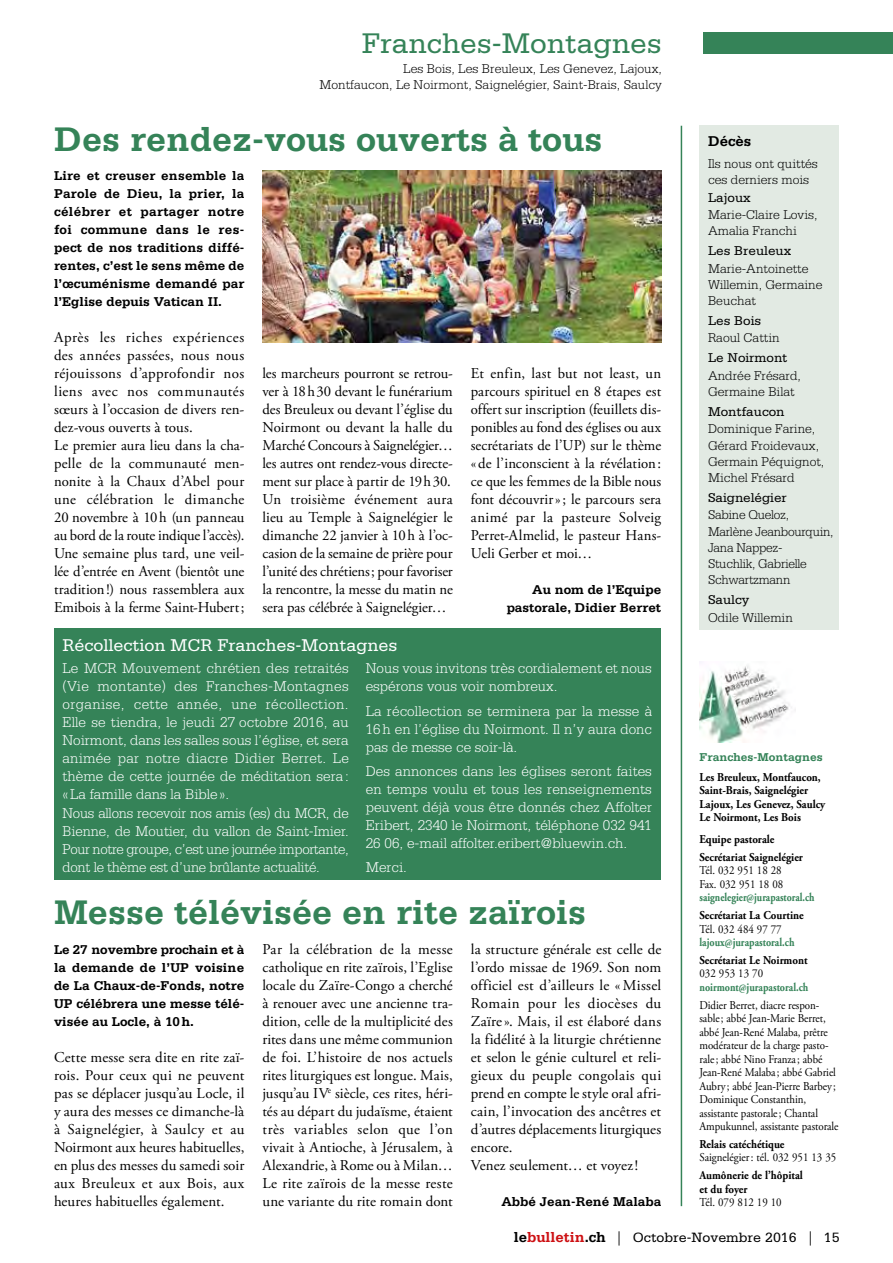
<style>
.page{position:relative;width:893px;height:1263px;background:#fff}
.page>*{position:absolute;margin:0;border:0;box-sizing:border-box;transform-origin:0 0}
.t1{font:700 36px "Serifa";color:#358358}
.t2{font:30px "Serifa";color:#358358}
.t3{font:18px "Serifa";color:#fff}
.t4{font:15px/18px "Adobe Garamond Pro";letter-spacing:.005em;color:#000;text-align:justify}
.t5{font:300 15px/18px "Serifa";color:#fff}
.t6{font:700 15px "Serifa";color:#000}
.t7{font:14.25px "Serifa";color:#000}
.t8{font:700 13.5px/18px "Serifa";color:#000;text-align:justify}
.t9{font:300 13.5px/16.2px "Serifa";color:#000}
.t10{font:300 13.5px/16.2px "Serifa";letter-spacing:-.02em;color:#000}
.t11{font:13.5px "Serifa";color:#000}
.t12{font:12px/13.5px "Adobe Garamond Pro";letter-spacing:-.005em;color:#000;scale:.91 1}
.t13{font:700 12px/13.5px "Adobe Garamond Pro";color:#000;scale:.91 1}
.t14{font:700 12px "Adobe Garamond Pro";color:#358358;scale:.84 1}
.t15{font:700 12px "Adobe Garamond Pro";color:#358358;scale:.82 1}
.t16{font:700 12px "Serifa";color:#358358}
.s1{font-weight:700;font-size:15px}
.s2{font-weight:700;font-size:15px;color:#cd1013}
.s3{font-family:"Adobe Garamond Pro"}
</style>
<div class="page">
<div style="left:703px;top:33px;width:190px;height:21px;background:#358358"></div>
<hr style="left:681px;top:126px;width:1px;height:1080px;background:#358358">
<div style="left:699px;top:126px;width:140px;height:504px;background:#e2eae3"></div>
<div style="left:54px;top:628px;width:606px;height:252px;background:#358358"></div>
<img style="left:699px;top:665px;width:93px;height:77px">
<img style="left:262px;top:170px;width:399px;height:172px">
<h2 class="t2" style="left:362px;top:27px;width:302px">Franches-Montagnes</h2>
<p class="t9" style="left:319px;top:61px;width:344px;text-align:right">Les Bois, Les Breuleux, Les Genevez, Lajoux,<br>Montfaucon, Le Noirmont, Saignelégier, Saint-Brais, Saulcy</p>
<h1 class="t1" style="left:54px;top:118px;width:550px">Des rendez-vous ouverts à tous</h1>
<p class="t6" style="left:708px;top:132px;width:45px">Décès</p>
<p class="t9" style="left:708px;top:155px;width:111px">Ils nous ont quittés ces derniers mois</p>
<p class="t11" style="left:708px;top:190px;width:44px">Lajoux</p>
<p class="t9" style="left:708px;top:206px;width:111px">Marie-Claire Lovis,<br>Amalia Franchi</p>
<p class="t11" style="left:708px;top:243px;width:85px">Les Breuleux</p>
<p class="t9" style="left:708px;top:260px;width:116px">Marie-Antoinette<br>Willemin, Germaine<br>Beuchat</p>
<p class="t11" style="left:708px;top:313px;width:55px">Les Bois</p>
<p class="t9" style="left:708px;top:330px;width:73px">Raoul Cattin</p>
<p class="t11" style="left:708px;top:350px;width:81px">Le Noirmont</p>
<p class="t9" style="left:708px;top:367px;width:95px">Andrée Frésard,<br>Germaine Bilat</p>
<p class="t11" style="left:708px;top:404px;width:78px">Montfaucon</p>
<p class="t9" style="left:708px;top:421px;width:118px">Dominique Farine,<br>Gérard Froidevaux,<br>Germain Péquignot,<br>Michel Frésard</p>
<p class="t11" style="left:708px;top:490px;width:80px">Saignelégier</p>
<p class="t10" style="left:708px;top:507px;width:127px">Sabine Queloz,<br>Marlène Jeanbourquin,<br>Jana Nappez-<br>Stuchlik, Gabrielle<br>Schwartzmann</p>
<p class="t11" style="left:708px;top:592px;width:43px">Saulcy</p>
<p class="t9" style="left:708px;top:609px;width:86px">Odile Willemin</p>
<p class="t3" style="left:63px;top:635px;width:337px">Récollection MCR Franches-Montagnes</p>
<p class="t5" style="left:63px;top:659px;width:288px">Le MCR Mouvement chrétien des retraités (Vie montante) des Franches-Montagnes organise, cette année, une récollection.<br>Elle se tiendra, le jeudi 27 octobre 2016, au Noirmont, dans les salles sous l’église, et sera animée par notre diacre Didier Berret. Le thème de cette journée de méditation sera: «La famille dans la Bible ».<br>Nous allons recevoir nos amis (es) du MCR, de Bienne, de Moutier, du vallon de Saint-Imier.<br>Pour notre groupe, c’est une journée importante, dont le thème est d’une brûlante actualité.</p>
<p class="t5" style="left:366px;top:659px;width:288px">Nous vous invitons très cordialement et nous espérons vous voir nombreux.</p>
<p class="t8" style="left:54px;top:166px;width:192px">Lire et creuser ensemble la Parole de Dieu, la prier, la célébrer et partager notre foi commune dans le res&shy;pect de nos traditions diffé&shy;rentes, c’est le sens même de l’œcuménisme demandé par l’Eglise depuis Vatican II.</p>
<p class="t4" style="left:54px;top:329px;width:192px;text-align:left">Après les riches expériences des années passées, nous nous réjouissons d’approfondir nos liens avec nos communautés sœurs à l’occasion de divers ren&shy;dez-vous ouverts à tous.<br>Le premier aura lieu dans la cha&shy;pelle de la communauté men&shy;nonite à la Chaux d’Abel pour une célébration le dimanche<br>20 novembre à 10h (un panneau au bord de la route indique l’accès).<br>Une semaine plus tard, une veil&shy;lée d’entrée en Avent (bientôt une tradition!) nous rassemblera aux<br>Emibois à la ferme Saint-Hubert;</p>
<p class="t4" style="left:262px;top:365px;width:192px;text-align:left">les marcheurs pourront se retrou&shy;ver à 18h30 devant le funérarium des Breuleux ou devant l’église du Noirmont ou devant la halle du Marché Concours à Saignelégier… les autres ont rendez-vous directe&shy;ment sur place à partir de 19h30.<br>Un troisième événement aura lieu au Temple à Saignelégier le dimanche 22 janvier à 10h à l’oc&shy;casion de la semaine de prière pour l’unité des chrétiens; pour favoriser la rencontre, la messe du matin ne sera pas célébrée à Saignelégier…</p>
<p class="t4" style="left:471px;top:365px;width:192px">Et enfin, last but not least, un parcours spirituel en 8 étapes est offert sur inscription (feuillets dis&shy;ponibles au fond des églises ou aux secrétariats de l’UP) sur le thème «de l’inconscient à la révélation: ce que les femmes de la Bible nous font découvrir»; le parcours sera animé par la pasteure Solveig Perret-Almelid, le pasteur Hans-Ueli Gerber et moi…</p>
<p class="t8" style="left:507px;top:580px;width:156px;text-align:right">Au nom de l’Equipe pastorale, Didier Berret</p>
<p class="t5" style="left:366px;top:701px;width:288px;text-align:justify">La récollection se terminera par la messe à 16h en l’église du Noirmont. Il n’y aura donc pas de messe ce soir-là.</p>
<p class="t5" style="left:366px;top:762px;width:288px;text-align:justify">Des annonces dans les églises seront faites en temps voulu et tous les renseignements peuvent déjà vous être donnés chez Affolter Eribert, 2340 le Noirmont, téléphone 032 941<br>26 06, e-mail affolter.eribert@bluewin.ch.</p>
<p class="t5" style="left:366px;top:858px;width:43px">Merci.</p>
<p class="t16" style="left:699px;top:750px;width:125px">Franches-Montagnes</p>
<p class="t13" style="left:699px;top:770px;width:140px">Les Breuleux, Montfaucon,<br>Saint-Brais, Saignelégier<br>Lajoux, Les Genevez, Saulcy<br>Le Noirmont, Les Bois</p>
<p class="t13" style="left:699px;top:831px;width:115px;line-height:17.7px">Equipe pastorale<br>Secrétariat Saignelégier</p>
<p class="t12" style="left:699px;top:864px;width:94px">Tél. 032 951 18 28<br>Fax. 032 951 18 08</p>
<p class="t15" style="left:699px;top:890px;width:142px">saignelegier@jurapastoral.ch</p>
<p class="t13" style="left:699px;top:909px;width:116px">Secrétariat La Courtine</p>
<p class="t12" style="left:699px;top:922px;width:92px">Tél. 032 484 97 77</p>
<p class="t14" style="left:699px;top:935px;width:115px">lajoux@jurapastoral.ch</p>
<p class="t13" style="left:699px;top:953px;width:120px">Secrétariat Le Noirmont</p>
<p class="t12" style="left:699px;top:967px;width:71px">032 953 13 70</p>
<p class="t14" style="left:699px;top:980px;width:131px">noirmont@jurapastoral.ch</p>
<p class="t12" style="left:699px;top:998px;width:154px">Didier Berret, diacre respon&shy;sable; abbé Jean-Marie Berret, abbé Jean-René Malaba, prêtre modérateur de la charge pasto&shy;rale; abbé Nino Franza ; abbé<br>Jean-René Malaba ; abbé Gabriel<br>Aubry ; abbé Jean-Pierre Barbey ;<br>Dominique Constanthin, assistante pastorale; Chantal<br>Ampukunnel, assistante pastorale</p>
<p class="t13" style="left:699px;top:1137px;width:95px">Relais catéchétique</p>
<p class="t12" style="left:699px;top:1151px;width:152px">Saignelégier: tél. 032 951 13 35</p>
<p class="t13" style="left:699px;top:1169px;width:115px">Aumônerie de l’hôpital et du foyer</p>
<p class="t12" style="left:699px;top:1196px;width:92px">Tél. 079 812 19 10</p>
<h1 class="t1" style="left:54px;top:891px;width:534px">Messe télévisée en rite zaïrois</h1>
<p class="t4" style="left:262px;top:941px;width:192px">Par la célébration de la messe catholique en rite zaïrois, l’Eglise locale du Zaïre-Congo a cherché à renouer avec une ancienne tra&shy;dition, celle de la multiplicité des rites dans une même communion de foi. L’histoire de nos actuels rites liturgiques est longue. Mais, jusqu’au IV<sup>e</sup> siècle, ces rites, héri&shy;tés au départ du judaïsme, étaient très variables selon que l’on vivait à Antioche, à Jérusalem, à Alexandrie, à Rome ou à Milan… Le rite zaïrois de la messe reste une variante du rite romain dont</p>
<p class="t4" style="left:471px;top:941px;width:192px;text-align:left">la structure générale est celle de l’ordo missae de 1969. Son nom officiel est d’ailleurs le «Missel<br>Romain pour les diocèses du<br>Zaïre». Mais, il est élaboré dans la fidélité à la liturgie chrétienne et selon le génie culturel et reli&shy;gieux du peuple congolais qui prend en compte le style oral afri&shy;cain, l’invocation des ancêtres et d’autres déplacements liturgiques encore.<br>Venez seulement… et voyez!</p>
<p class="t8" style="left:54px;top:940px;width:192px">Le 27 novembre prochain et à la demande de l’UP voisine de La Chaux-de-Fonds, notre UP célébrera une messe télé&shy;visée au Locle, à 10h.</p>
<p class="t4" style="left:54px;top:1049px;width:192px">Cette messe sera dite en rite zaï&shy;rois. Pour ceux qui ne peuvent pas se déplacer jusqu’au Locle, il y aura des messes ce dimanche-là à Saignelégier, à Saulcy et au Noirmont aux heures habituelles, en plus des messes du samedi soir aux Breuleux et aux Bois, aux heures habituelles également.</p>
<p class="t8" style="left:501px;top:1192px;width:161px">Abbé Jean-René Malaba</p>
<p class="t7" style="left:514px;top:1230px;width:327px"><span class="s1">le</span><span class="s2">bulletin</span><span class="s1">.ch</span> <span class="s3">|</span> Octobre-Novembre 2016 <span class="s3">|</span> 15</p>
</div>
